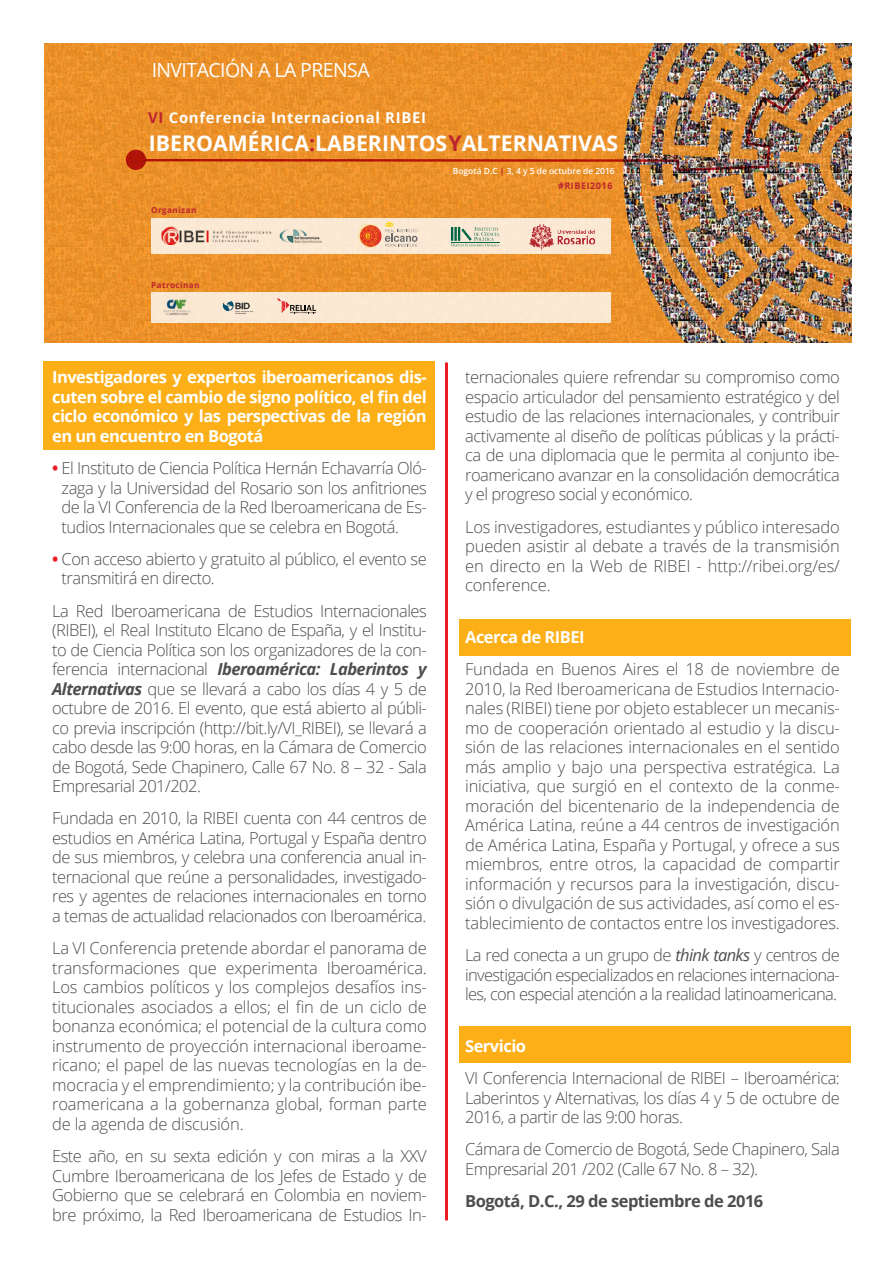
<style>
.page{position:relative;width:893px;height:1263px;background:#fff}
.page>*{position:absolute;margin:0;border:0;box-sizing:border-box;transform-origin:0 0}
.t1{font:700 21.6px "Open Sans";color:#fff}
.t2{font:19.5px "Open Sans";letter-spacing:-.03em;color:#fff}
.t3{font:300 16.5px/19.5px "Open Sans";letter-spacing:-.03em;color:#4d4d4f;text-align:justify}
.t4{font:700 16.5px/19.5px "Open Sans";letter-spacing:-.03em;color:#fff;text-align:justify}
.t5{font:700 16.5px "Open Sans";letter-spacing:-.03em;color:#4d4d4f}
.t6{font:700 14.85px "Open Sans";letter-spacing:.05em;color:#fff}
.t7{font:700 9.15px "Open Sans";letter-spacing:.05em;color:#be232f}
.t8{font:600 8.4px "Open Sans";color:#fff}
.t9{font:700 8.25px "Open Sans";letter-spacing:.05em;color:#be232f}
.s1{color:#be232f}
.s2{font-weight:700;color:#be232f}
.s3{font-weight:700;color:#ed1d24}
.s4{font-weight:700;font-style:italic}
.s5{font-weight:400;font-style:italic}
</style>
<div class="page">
<div style="left:459px;top:1026px;width:391px;height:37px;background:#fcaf17"></div>
<div style="left:459px;top:619px;width:391px;height:37px;background:#fcaf17"></div>
<div style="left:43px;top:361px;width:392px;height:89px;background:#fcaf17"></div>
<hr style="left:445px;top:362px;width:3px;height:858px;background:#ed1d24">
<svg style="left:44px;top:43px;width:596px;height:299px;background:#ea912b"></svg>
<img style="left:640px;top:171px;width:212px;height:171px">
<img style="left:145px;top:43px;width:707px;height:128px">
<div style="left:126px;top:150px;width:20px;height:20px;background:#b01307;border-radius:50%"></div>
<div style="left:151px;top:292px;width:459px;height:31px;background:#fbe9d4"></div>
<img style="left:163px;top:299px;width:29px;height:17px">
<img style="left:222px;top:301px;width:32px;height:13px">
<div style="left:151px;top:218px;width:459px;height:35px;background:#fbe9d4"></div>
<svg style="left:451px;top:227px;width:48px;height:19px"></svg>
<hr style="left:451px;top:242px;width:48px;height:1px;background:#016748">
<img style="left:162px;top:226px;width:160px;height:18px">
<svg style="left:385px;top:222px;width:32px;height:25px"></svg>
<svg style="left:360px;top:225px;width:22px;height:22px"></svg>
<svg style="left:357px;top:222px;width:22px;height:27px"></svg>
<svg style="left:277px;top:299px;width:39px;height:14px"></svg>
<img style="left:527px;top:224px;width:69px;height:33px">
<p class="t2" style="left:152px;top:56px;width:220px">INVITACI ÓN A LA PRENSA</p>
<p class="t6" style="left:148px;top:107px;width:280px"><span class="s1">VI</span> Conferencia Internacional RIBEI</p>
<h1 class="t1" style="left:149px;top:128px;width:471px">IBEROAMÉRICA<span class="s1">:</span>LABERINTOS<span class="s1">Y</span>ALTERNATIVAS</h1>
<p class="t9" style="left:151px;top:204px;width:47px">Organizan</p>
<p class="t9" style="left:151px;top:279px;width:50px">Patrocinan</p>
<p class="t8" style="left:453px;top:166px;width:163px">Bogotá D.C <span class="s2">|</span> 3, 4 y 5 de octubre de 2016</p>
<p class="t7" style="left:558px;top:180px;width:56px">#RIBEI2016</p>
<p class="t4" style="left:52px;top:367px;width:376px">Investigadores y expertos iberoamericanos dis&shy;cuten sobre el cambio de signo político, el fin del ciclo económico y las perspectivas de la región en un encuentro en Bogotá</p>
<p class="t3" style="left:62px;top:458px;width:367px;text-indent:-10px"><span class="s3">•</span> El Instituto de Ciencia Política Hernán Echavarría Oló&shy;zaga y la Universidad del Rosario son los anfitriones de la VI Conferencia de la Red Iberoamericana de Es&shy;tudios Internacionales que se celebra en Bogotá.</p>
<p class="t3" style="left:62px;top:549px;width:367px;text-indent:-10px"><span class="s3">•</span> Con acceso abierto y gratuito al público, el evento se transmitirá en directo.</p>
<p class="t3" style="left:52px;top:600px;width:376px">La Red Iberoamericana de Estudios Internacionales (RIBEI), el Real Instituto Elcano de España, y el Institu&shy;to de Ciencia Política son los organizadores de la con&shy;ferencia internacional <span class="s4">Iberoamérica: Laberintos y Alternativas</span> que se llevará a cabo los días 4 y 5 de octubre de 2016. El evento, que está abierto al públi&shy;co previa inscripción (http://bit.ly/VI_RIBEI), se llevará a cabo desde las 9:00 horas, en la Cámara de Comercio de Bogotá, Sede Chapinero, Calle 67 No. 8 – 32 - Sala Empresarial 201/202.</p>
<p class="t3" style="left:52px;top:808px;width:376px">Fundada en 2010, la RIBEI cuenta con 44 centros de estudios en América Latina, Portugal y España dentro de sus miembros, y celebra una conferencia anual in&shy;ternacional que reúne a personalidades, investigado&shy;res y agentes de relaciones internacionales en torno a temas de actualidad relacionados con Iberoamérica.</p>
<p class="t3" style="left:52px;top:938px;width:376px">La VI Conferencia pretende abordar el panorama de transformaciones que experimenta Iberoamérica.<br>Los cambios políticos y los complejos desafíos ins&shy;titucionales asociados a ellos; el fin de un ciclo de bonanza económica; el potencial de la cultura como instrumento de proyección internacional iberoame&shy;ricano; el papel de las nuevas tecnologías en la de&shy;mocracia y el emprendimiento; y la contribución ibe&shy;roamericana a la gobernanza global, forman parte de la agenda de discusión.</p>
<p class="t3" style="left:52px;top:1146px;width:376px">Este año, en su sexta edición y con miras a la XXV Cumbre Iberoamericana de los Jefes de Estado y de Gobierno que se celebrará en Colombia en noviem&shy;bre próximo, la Red Iberoamericana de Estudios In-</p>
<p class="t3" style="left:465px;top:367px;width:376px">ternacionales quiere refrendar su compromiso como espacio articulador del pensamiento estratégico y del estudio de las relaciones internacionales, y contribuir activamente al diseño de políticas públicas y la prácti&shy;ca de una diplomacia que le permita al conjunto ibe&shy;roamericano avanzar en la consolidación democrática y el progreso social y económico.</p>
<p class="t3" style="left:465px;top:516px;width:376px">Los investigadores, estudiantes y público interesado pueden asistir al debate a través de la transmisión en directo en la Web de RIBEI - http://ribei.org/es/ conference.</p>
<p class="t4" style="left:465px;top:627px;width:121px">Acerca de RIBEI</p>
<p class="t3" style="left:465px;top:659px;width:376px">Fundada en Buenos Aires el 18 de noviembre de 2010, la Red Iberoamericana de Estudios Internacio&shy;nales (RIBEI) tiene por objeto establecer un mecanis&shy;mo de cooperación orientado al estudio y la discu&shy;sión de las relaciones internacionales en el sentido más amplio y bajo una perspectiva estratégica. La iniciativa, que surgió en el contexto de la conme&shy;moración del bicentenario de la independencia de América Latina, reúne a 44 centros de investigación de América Latina, España y Portugal, y ofrece a sus miembros, entre otros, la capacidad de compartir información y recursos para la investigación, discu&shy;sión o divulgación de sus actividades, así como el es&shy;tablecimiento de contactos entre los investigadores.</p>
<p class="t3" style="left:465px;top:945px;width:376px">La red conecta a un grupo de <span class="s5">think tanks</span> y centros de investigación especializados en relaciones internaciona&shy;les, con especial atención a la realidad latinoamericana.</p>
<p class="t4" style="left:465px;top:1036px;width:63px">Servicio</p>
<p class="t3" style="left:465px;top:1068px;width:376px">VI Conferencia Internacional de RIBEI – Iberoamérica:<br>Laberintos y Alternativas, los días 4 y 5 de octubre de 2016, a partir de las 9:00 horas.</p>
<p class="t3" style="left:465px;top:1139px;width:376px">Cámara de Comercio de Bogotá, Sede Chapinero, Sala<br>Empresarial 201 /202 (Calle 67 No. 8 – 32).</p>
<p class="t5" style="left:465px;top:1189px;width:300px">Bogotá, D.C., 29 de septiembre de 2016</p>
</div>
